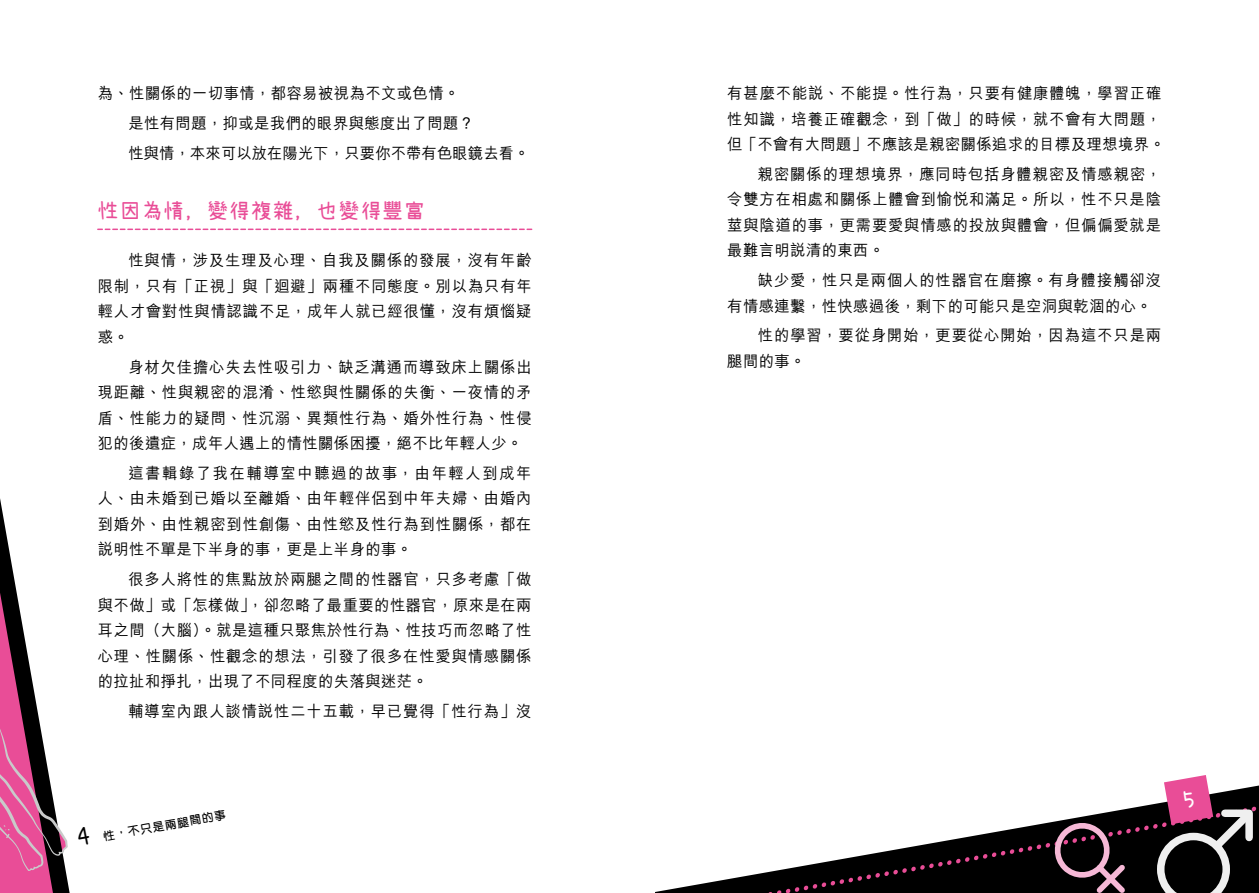
<style>
.page{position:relative;width:1259px;height:893px;background:#fff}
.page>*{position:absolute;margin:0;border:0;box-sizing:border-box;transform-origin:0 0}
.t1{font:21px "Seto Font";letter-spacing:.075em;color:#e94d97}
.t2{font:500 15.75px/25.5px "M Hei HK";letter-spacing:.055em;color:#000;text-align:justify}
.t3{font:500 15.75px/29.7px "M Hei HK";letter-spacing:.03em;color:#000}
.t4{font:600 12px "M Yuen HK";color:#000}
.s1{font-family:"Seto Font";font-weight:400;font-size:24px}
</style>
<div class="page">
<svg style="left:98px;top:229px;width:433px;height:1px"></svg>
<svg style="left:655px;top:803px;width:502px;height:90px"></svg>
<svg style="left:1047px;top:815px;width:83px;height:78px;background:#392a31"></svg>
<svg style="left:0;top:498px;width:70px;height:395px"></svg>
<svg style="left:1157px;top:775px;width:102px;height:118px"></svg>
<p class="t3" style="left:128px;top:77px;width:403px;text-indent:-31px">為、性關係的一切事情，都容易被視為不文或色情。<br>是性有問題，抑或是我們的眼界與態度出了問題？<br>性與情，本來可以放在陽光下，只要你不帶有色眼鏡去看。</p>
<h1 class="t1" style="left:98px;top:198px;width:328px">性因為情，變得複雜，也變得豐富</h1>
<p class="t2" style="left:98px;top:247px;width:435px;text-indent:31px">性與情，涉及生理及心理、自我及關係的發展，沒有年齡限制，只有「正視」與「迴避」兩種不同態度。別以為只有年輕人才會對性與情認識不足，成年人就已經很懂，沒有煩惱疑惑。</p>
<p class="t2" style="left:98px;top:353px;width:435px;text-indent:31px">身材欠佳擔心失去性吸引力、缺乏溝通而導致床上關係出現距離、性與親密的混淆、性慾與性關係的失衡、一夜情的矛盾、性能力的疑問、性沉溺、異類性行為、婚外性行為、性侵犯的後遺症，成年人遇上的情性關係困擾，絕不比年輕人少。</p>
<p class="t2" style="left:98px;top:459px;width:435px;text-indent:31px">這書輯錄了我在輔導室中聽過的故事，由年輕人到成年人、由未婚到已婚以至離婚、由年輕伴侶到中年夫婦、由婚內到婚外、由性親密到性創傷、由性慾及性行為到性關係，都在說明性不單是下半身的事，更是上半身的事。</p>
<p class="t2" style="left:98px;top:565px;width:435px;text-indent:31px">很多人將性的焦點放於兩腿之間的性器官，只多考慮「做與不做」或「怎樣做」，卻忽略了最重要的性器官，原來是在兩耳之間（大腦）。就是這種只聚焦於性行為、性技巧而忽略了性心理、性關係、性觀念的想法，引發了很多在性愛與情感關係的拉扯和掙扎，出現了不同程度的失落與迷茫。</p>
<p class="t2" style="left:128px;top:697px;width:405px">輔導室內跟人談情說性二十五載，早已覺得「性行為」沒</p>
<p class="t4" style="left:77px;top:832px;width:151px;rotate:-10deg"><span class="s1">4</span> 性，不只是兩腿間的事</p>
<p class="t2" style="left:727px;top:79px;width:439px;text-align:left">有甚麼不能說、不能提。性行為，只要有健康體魄，學習正確性知識，培養正確觀念，到「做」的時候，就不會有大問題，但「不會有大問題」不應該是親密關係追求的目標及理想境界。</p>
<p class="t2" style="left:727px;top:160px;width:435px;text-indent:31px">親密關係的理想境界，應同時包括身體親密及情感親密，令雙方在相處和關係上體會到愉悅和滿足。所以，性不只是陰莖與陰道的事，更需要愛與情感的投放與體會，但偏偏愛就是最難言明說清的東西。</p>
<p class="t3" style="left:727px;top:266px;width:435px;line-height:25.5px;text-indent:31px">缺少愛，性只是兩個人的性器官在磨擦。有身體接觸卻沒有情感連繫，性快感過後，剩下的可能只是空洞與乾涸的心。</p>
<p class="t2" style="left:727px;top:322px;width:435px;text-indent:31px">性的學習，要從身開始，更要從心開始，因為這不只是兩腿間的事。</p>
</div>
